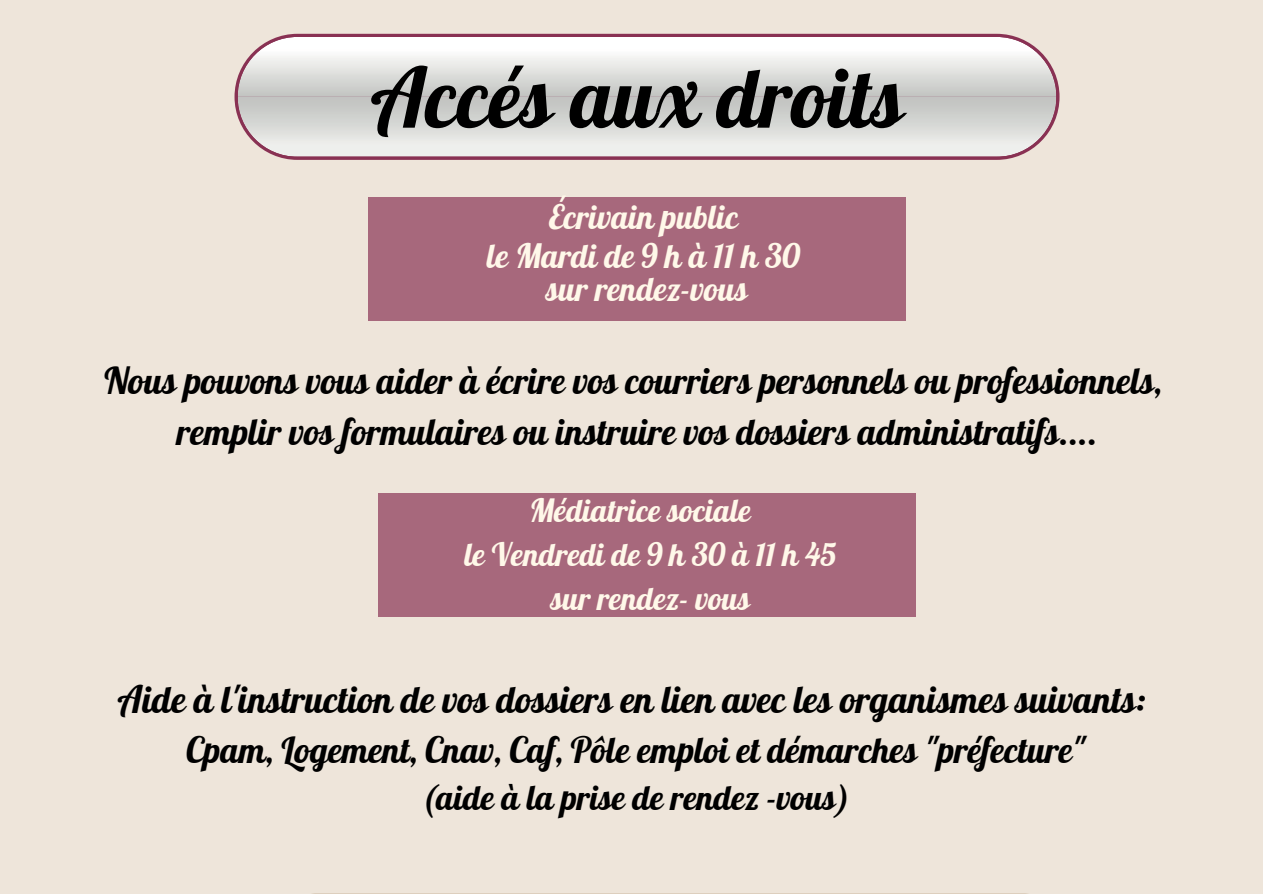
<style>
.page{position:relative;width:1263px;height:894px;background:#fff}
.page>*{position:absolute;margin:0;border:0;box-sizing:border-box;transform-origin:0 0}
.t1{font:82.8px "Lobster";color:#000}
.t2{font:37.05px "Lobster";color:#000}
.t3{font:36.15px "Lobster";color:#000}
.t4{font:35.55px "Lobster";color:#000}
.t5{font:34.05px "Lobster";color:#000}
.t6{font:33px "Lobster";color:#fff8e9}
.t7{font:33px "Lobster";letter-spacing:.11em;color:#fff8e9}
.t8{font:31.5px "Lobster";color:#fff8e9}
</style>
<div class="page">
<div style="left:0;top:0;width:1263px;height:893px;background:#eee5da"></div>
<div style="left:368px;top:197px;width:538px;height:124px;background:#a7687c"></div>
<div style="left:378px;top:493px;width:538px;height:124px;background:#a7687c"></div>
<svg style="left:277px;top:893px;width:785px;height:1px"></svg>
<div style="left:235px;top:34px;width:824px;height:126px;background:#893153;border-radius:63px"></div>
<svg style="left:238px;top:97px;width:818px;height:60px;background:#d8d7d5"></svg>
<svg style="left:238px;top:37px;width:818px;height:60px;background:#e4e4e2"></svg>
<p class="t1" style="left:370px;top:45px;width:535px">Accés aux droits</p>
<p class="t6" style="left:549px;top:196px;width:191px">Écrivain public</p>
<p class="t7" style="left:487px;top:235px;width:315px">leMardide9hà11h30</p>
<p class="t6" style="left:546px;top:268px;width:203px">sur rendez-vous</p>
<p class="t3" style="left:104px;top:358px;width:1059px">Nous pouvons vous aider à écrire vos courriers personnels ou professionnels,</p>
<p class="t3" style="left:177px;top:409px;width:922px">remplir vos formulaires ou instruire vos dossiers administratifs....</p>
<p class="t8" style="left:529px;top:490px;width:223px">Médiatrice sociale</p>
<p class="t8" style="left:465px;top:534px;width:373px">le Vendredi de 9 h 30 à 11 h 45</p>
<p class="t8" style="left:551px;top:578px;width:201px">sur rendez- vous</p>
<p class="t2" style="left:118px;top:675px;width:1030px">Aide à l'instruction de vos dossiers en lien avec les organismes suivants:</p>
<p class="t4" style="left:186px;top:727px;width:900px">Cpam, Logement, Cnav, Caf, Pôle emploi et démarches "préfecture"</p>
<p class="t5" style="left:421px;top:776px;width:430px">(aide à la prise de rendez -vous)</p>
</div>
